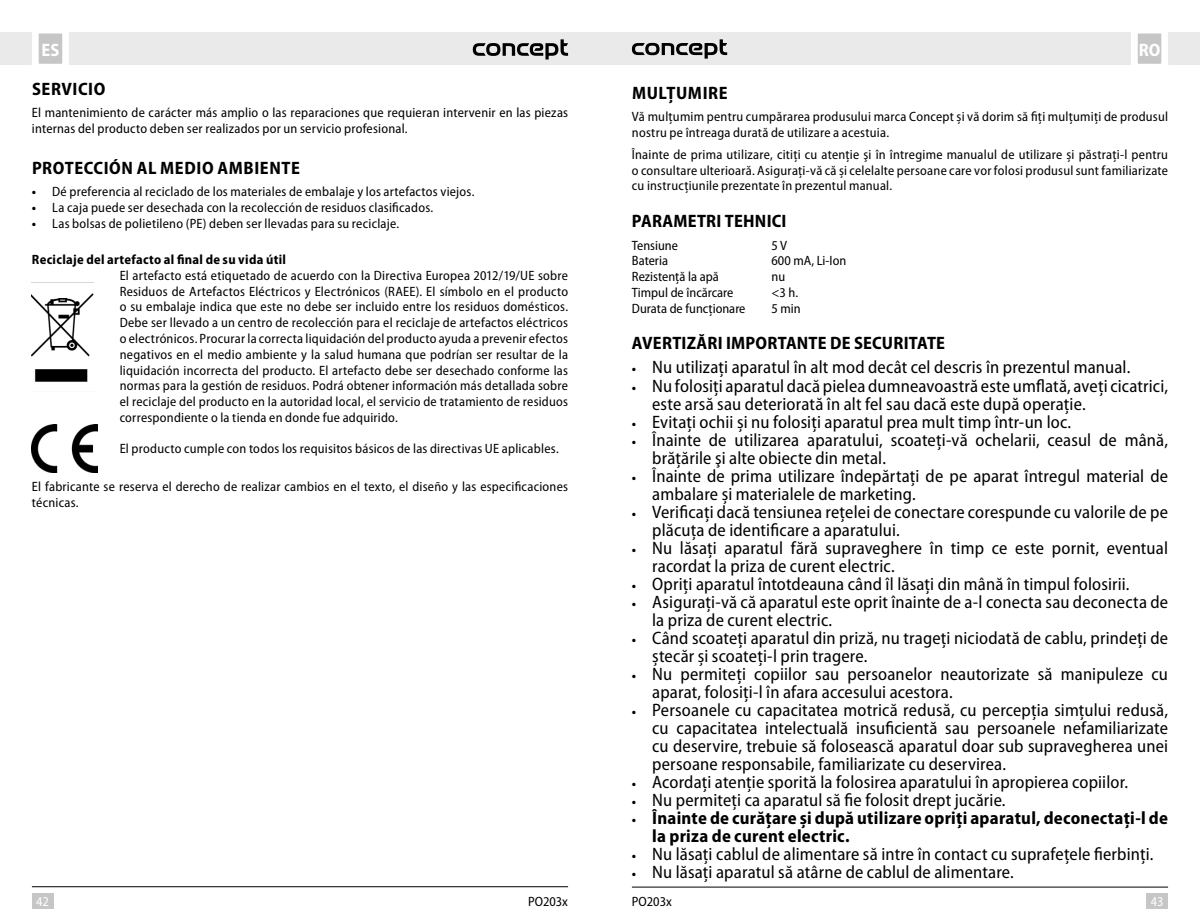
<style>
.page{position:relative;width:1200px;height:919px;background:#fff}
.page>*{position:absolute;margin:0;border:0;box-sizing:border-box;transform-origin:0 0}
.t1{font:semi-condensed 18px/18px "Myriad Pro";letter-spacing:.01em;color:#000}
.Nadpis_odsazení_1_mm{font:700 semi-condensed 18px/18px "Myriad Pro";letter-spacing:.015em;color:#000}
.Nadpis_odsazení_1_mm-2{font:700 semi-condensed 18px "Myriad Pro";letter-spacing:.035em;color:#000}
.t2{font:700 semi-condensed 18px "Myriad Pro";color:#fff}
.Text{font:semi-condensed 13.5px/15.8px "Myriad Pro";letter-spacing:.015em;color:#000}
.Odrážky-moje_bold{font:semi-condensed 13.5px "Myriad Pro";color:#000}
.Text-2{font:700 semi-condensed 13.5px "Myriad Pro";letter-spacing:.025em;color:#000}
.t3{font:semi-condensed 13.5px "Myriad Pro";color:#fff}
.s1{font-weight:700}
.s2{font-weight:700;font-size:13.5px}
.s3{font-size:13.5px}
</style>
<div class="page">
<div style="left:600px;top:32px;width:599px;height:32px;background:#eaeaea"></div>
<div style="left:1146px;top:892px;width:21px;height:16px;background:#c6c6c6"></div>
<svg style="left:1127px;top:32px;width:44px;height:33px"></svg>
<hr style="left:631px;top:886px;width:536px;height:1px;background:#000">
<svg style="left:631px;top:39px;width:96px;height:20px"></svg>
<div style="left:0;top:32px;width:600px;height:32px;background:#eaeaea"></div>
<div style="left:32px;top:892px;width:21px;height:16px;background:#c6c6c6"></div>
<svg style="left:29px;top:32px;width:43px;height:33px"></svg>
<hr style="left:32px;top:886px;width:536px;height:1px;background:#000">
<svg style="left:472px;top:39px;width:96px;height:20px"></svg>
<img style="left:32px;top:282px;width:62px;height:100px">
<img style="left:32px;top:425px;width:65px;height:47px">
<h1 class="t2" style="left:42px;top:40px;width:19px">ES</h1>
<p class="Nadpis_odsazení_1_mm" style="left:32px;top:80px;width:75px">SERVICIO</p>
<p class="Text" style="left:32px;top:105px;width:537px">El mantenimiento de carácter más amplio o las reparaciones que requieran intervenir en las piezas internas del producto deben ser realizados por un servicio profesional.</p>
<p class="Nadpis_odsazení_1_mm-2" style="left:32px;top:157px;width:269px">PROTECCIÓN AL MEDIO AMBIENTE</p>
<p class="Text" style="left:32px;top:184px;width:444px"><span class="s1">•</span> Dé preferencia al reciclado de los materiales de embalaje y los artefactos viejos.</p>
<p class="Text" style="left:32px;top:199px;width:403px"><span class="s1">•</span> La caja puede ser desechada con la recolección de residuos clasificados.</p>
<p class="Text" style="left:32px;top:215px;width:368px"><span class="s1">•</span> Las bolsas de polietileno (PE) deben ser llevadas para su reciclaje.</p>
<p class="Text-2" style="left:32px;top:252px;width:256px">Reciclaje del artefacto al final de su vida útil</p>
<p class="Text" style="left:120px;top:268px;width:450px;text-align:justify">El artefacto está etiquetado de acuerdo con la Directiva Europea 2012/19/UE sobre Residuos de Artefactos Eléctricos y Electrónicos (RAEE). El símbolo en el producto o su embalaje indica que este no debe ser incluido entre los residuos domésticos.<br>Debe ser llevado a un centro de recolección para el reciclaje de artefactos eléctricos o electrónicos. Procurar la correcta liquidación del producto ayuda a prevenir efectos negativos en el medio ambiente y la salud humana que podrían ser resultar de la liquidación incorrecta del producto. El artefacto debe ser desechado conforme las normas para la gestión de residuos. Podrá obtener información más detallada sobre el reciclaje del producto en la autoridad local, el servicio de tratamiento de residuos correspondiente o la tienda en donde fue adquirido.</p>
<p class="Text" style="left:120px;top:441px;width:440px">El producto cumple con todos los requisitos básicos de las directivas UE aplicables.</p>
<p class="Text" style="left:32px;top:479px;width:537px">El fabricante se reserva el derecho de realizar cambios en el texto, el diseño y las especificaciones técnicas.</p>
<p class="t3" style="left:36px;top:893px;width:14px">42</p>
<p class="Text" style="left:528px;top:893px;width:41px">PO203x</p>
<h1 class="t2" style="left:1138px;top:40px;width:23px">RO</h1>
<p class="Nadpis_odsazení_1_mm" style="left:632px;top:84px;width:97px">MULȚUMIRE</p>
<p class="Text" style="left:631px;top:109px;width:537px">Vă mulțumim pentru cumpărarea produsului marca Concept și vă dorim să fiți mulțumiți de produsul nostru pe întreaga durată de utilizare a acestuia.</p>
<p class="Text" style="left:631px;top:147px;width:537px;text-align:justify">Înainte de prima utilizare, citiţi cu atenţie şi în întregime manualul de utilizare și păstrați-l pentru o consultare ulterioară. Asigurați-vă că și celelalte persoane care vor folosi produsul sunt familiarizate cu instrucțiunile prezentate în prezentul manual.</p>
<p class="Nadpis_odsazení_1_mm" style="left:631px;top:213px;width:156px">PARAMETRI TEHNICI</p>
<p class="Odrážky-moje_bold" style="left:631px;top:238px;width:48px">Tensiune</p>
<p class="Odrážky-moje_bold" style="left:771px;top:238px;width:17px">5 V</p>
<p class="Odrážky-moje_bold" style="left:631px;top:253px;width:38px">Bateria</p>
<p class="Odrážky-moje_bold" style="left:771px;top:253px;width:76px">600 mA, Li-Ion</p>
<p class="Odrážky-moje_bold" style="left:631px;top:269px;width:88px">Rezistență la apă</p>
<p class="Odrážky-moje_bold" style="left:771px;top:269px;width:15px">nu</p>
<p class="Odrážky-moje_bold" style="left:631px;top:285px;width:103px">Timpul de încărcare</p>
<p class="Odrážky-moje_bold" style="left:771px;top:285px;width:28px">&lt;3 h.</p>
<p class="Odrážky-moje_bold" style="left:631px;top:301px;width:115px">Durata de funcționare</p>
<p class="Odrážky-moje_bold" style="left:771px;top:301px;width:31px">5 min</p>
<p class="Nadpis_odsazení_1_mm" style="left:631px;top:334px;width:314px">AVERTIZĂRI IMPORTANTE DE SECURITATE</p>
<p class="t1" style="left:631px;top:359px;width:500px"><span class="s2">•</span> Nu utilizați aparatul în alt mod decât cel descris în prezentul manual.</p>
<p class="t1" style="left:652px;top:377px;width:517px;text-indent:-20px"><span class="s2">•</span> Nu folosiți aparatul dacă pielea dumneavoastră este umflată, aveţi cicatrici, este arsă sau deteriorată în alt fel sau dacă este după operaţie.</p>
<p class="t1" style="left:631px;top:413px;width:441px"><span class="s2">•</span> Evitați ochii și nu folosiți aparatul prea mult timp într-un loc.</p>
<p class="t1" style="left:652px;top:431px;width:517px;text-indent:-20px"><span class="s2">•</span> Înainte de utilizarea aparatului, scoateţi-vă ochelarii, ceasul de mână, brăţările şi alte obiecte din metal.</p>
<p class="t1" style="left:652px;top:467px;width:517px;text-indent:-20px"><span class="s2">•</span> Înainte de prima utilizare îndepărtați de pe aparat întregul material de ambalare și materialele de marketing.</p>
<p class="t1" style="left:652px;top:503px;width:517px;text-indent:-20px"><span class="s2">•</span> Verificați dacă tensiunea rețelei de conectare corespunde cu valorile de pe plăcuța de identificare a aparatului.</p>
<p class="t1" style="left:652px;top:539px;width:517px;text-indent:-20px"><span class="s2">•</span> Nu lăsați aparatul fără supraveghere în timp ce este pornit, eventual racordat la priza de curent electric.</p>
<p class="t1" style="left:631px;top:575px;width:499px"><span class="s2">•</span> Opriți aparatul întotdeauna când îl lăsați din mână în timpul folosirii.</p>
<p class="t1" style="left:652px;top:593px;width:517px;text-indent:-20px"><span class="s2">•</span> Asigurați-vă că aparatul este oprit înainte de a-l conecta sau deconecta de la priza de curent electric.</p>
<p class="t1" style="left:652px;top:629px;width:517px;text-indent:-20px"><span class="s2">•</span> Când scoateți aparatul din priză, nu trageți niciodată de cablu, prindeți de ștecăr și scoateți-l prin tragere.</p>
<p class="t1" style="left:652px;top:665px;width:517px;text-indent:-20px"><span class="s2">•</span> Nu permiteți copiilor sau persoanelor neautorizate să manipuleze cu aparat, folosiți-l în afara accesului acestora.</p>
<p class="t1" style="left:652px;top:701px;width:517px;text-align:justify;text-indent:-20px"><span class="s2">•</span> Persoanele cu capacitatea motrică redusă, cu percepția simțului redusă, cu capacitatea intelectuală insuficientă sau persoanele nefamiliarizate cu deservire, trebuie să folosească aparatul doar sub supravegherea unei persoane responsabile, familiarizate cu deservirea.</p>
<p class="t1" style="left:631px;top:773px;width:497px"><span class="s2">•</span> Acordați atenție sporită la folosirea aparatului în apropierea copiilor.</p>
<p class="t1" style="left:631px;top:791px;width:375px"><span class="s2">•</span> Nu permiteți ca aparatul să fie folosit drept jucărie.</p>
<p class="Nadpis_odsazení_1_mm" style="left:652px;top:808px;width:517px;text-indent:-20px"><span class="s3">•</span> Înainte de curățare și după utilizare opriți aparatul, deconectați-l de la priza de curent electric.</p>
<p class="t1" style="left:631px;top:845px;width:523px"><span class="s2">•</span> Nu lăsați cablul de alimentare să intre în contact cu suprafețele fierbinți.</p>
<p class="t1" style="left:631px;top:863px;width:383px"><span class="s2">•</span> Nu lăsați aparatul să atârne de cablul de alimentare.</p>
<p class="Text" style="left:631px;top:893px;width:41px">PO203x</p>
<p class="t3" style="left:1150px;top:893px;width:14px">43</p>
</div>
